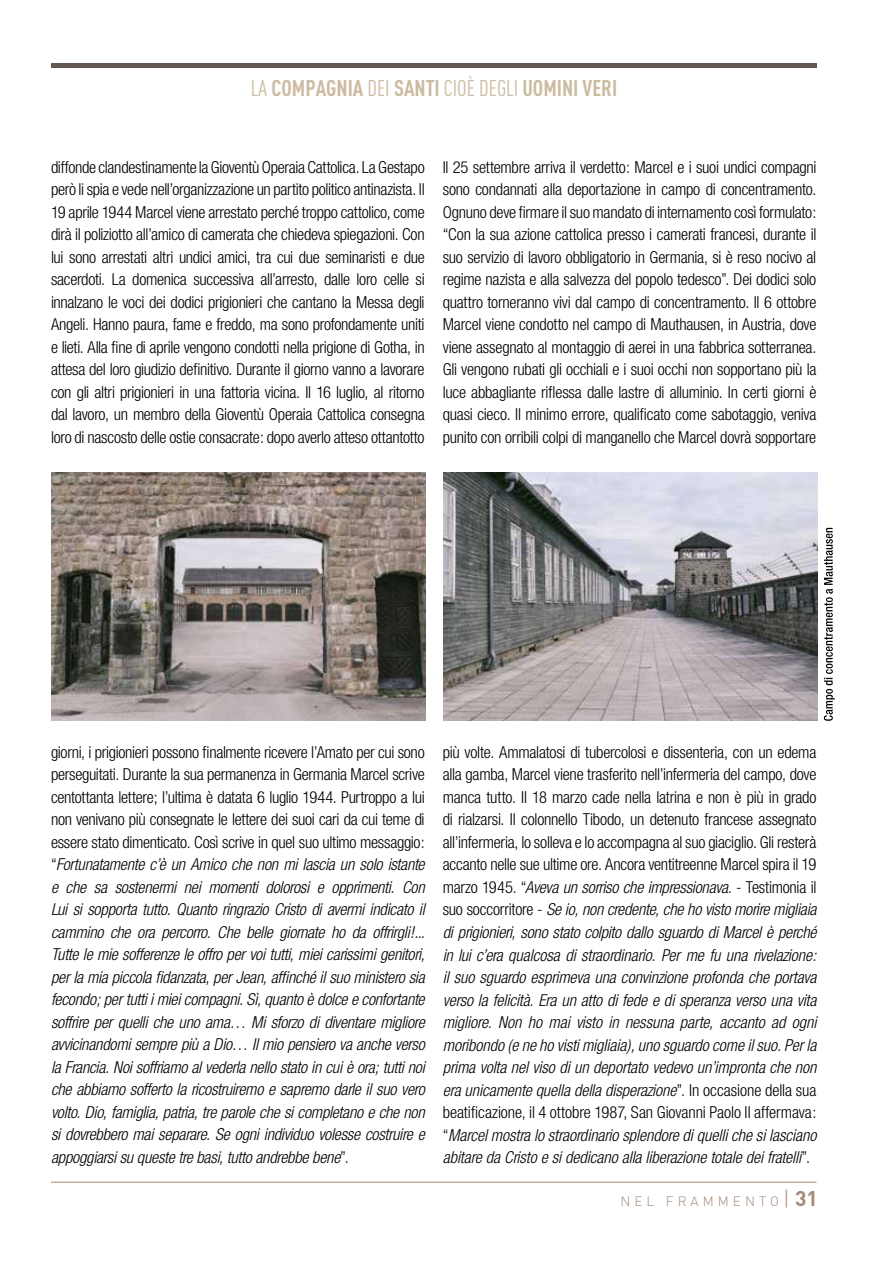
<style>
.page{position:relative;width:893px;height:1263px;background:#fff}
.page>*{position:absolute;margin:0;border:0;box-sizing:border-box;transform-origin:0 0}
.t1{font:700 22.5px "DIN Cond";color:#cbbba0}
.t2{font:italic 300 condensed 16.5px/22.5px "Helvetica Neue";letter-spacing:-.01em;color:#000;text-align:justify}
.t3{font:300 condensed 16.5px/22.5px "Helvetica Neue";letter-spacing:-.015em;color:#000;text-align:justify}
.t4{font:300 13.5px "DIN";letter-spacing:.3em;color:#a48a7a}
.s1{font-weight:400}
.s2{font-style:normal}
.s3{font-size:21px}
.s4{font-weight:700;font-size:21px}
</style>
<div class="page">
<hr style="left:51px;top:1182px;width:765px;height:1px;background:#a48a7a">
<img style="left:52px;top:472px;width:373px;height:249px">
<hr style="left:52px;top:64px;width:765px;height:4px;background:#645751">
<img style="left:443px;top:472px;width:374px;height:249px">
<svg style="left:824px;top:528px;width:11px;height:193px"></svg>
<h1 class="t1" style="left:251px;top:74px;width:368px"><span class="s1">LA</span> COMPAGNIA <span class="s1">DEI</span> SANTI <span class="s1">CIOÈ DEGLI</span> UOMINI VERI</h1>
<p class="t3" style="left:51px;top:155px;width:375px">diffonde clandestinamente la Gioventù Operaia Cattolica. La Gestapo però li spia e vede nell’organizzazione un partito politico antinazista. Il 19 aprile 1944 Marcel viene arrestato perché troppo cattolico, come dirà il poliziotto all’amico di camerata che chiedeva spiegazioni. Con lui sono arrestati altri undici amici, tra cui due seminaristi e due sacerdoti. La domenica successiva all’arresto, dalle loro celle si innalzano le voci dei dodici prigionieri che cantano la Messa degli Angeli. Hanno paura, fame e freddo, ma sono profondamente uniti e lieti. Alla fine di aprile vengono condotti nella prigione di Gotha, in attesa del loro giudizio definitivo. Durante il giorno vanno a lavorare con gli altri prigionieri in una fattoria vicina. Il 16 luglio, al ritorno dal lavoro, un membro della Gioventù Operaia Cattolica consegna loro di nascosto delle ostie consacrate: dopo averlo atteso ottantotto</p>
<p class="t3" style="left:443px;top:156px;width:375px">Il 25 settembre arriva il verdetto: Marcel e i suoi undici compagni sono condannati alla deportazione in campo di concentramento.<br>Ognuno deve firmare il suo mandato di internamento così formulato: “Con la sua azione cattolica presso i camerati francesi, durante il suo servizio di lavoro obbligatorio in Germania, si è reso nocivo al regime nazista e alla salvezza del popolo tedesco”. Dei dodici solo quattro torneranno vivi dal campo di concentramento. Il 6 ottobre Marcel viene condotto nel campo di Mauthausen, in Austria, dove viene assegnato al montaggio di aerei in una fabbrica sotterranea.<br>Gli vengono rubati gli occhiali e i suoi occhi non sopportano più la luce abbagliante riflessa dalle lastre di alluminio. In certi giorni è quasi cieco. Il minimo errore, qualificato come sabotaggio, veniva punito con orribili colpi di manganello che Marcel dovrà sopportare</p>
<p class="t2" style="left:51px;top:740px;width:375px"><span class="s2">giorni, i prigionieri possono finalmente ricevere l’Amato per cui sono perseguitati. Durante la sua permanenza in Germania Marcel scrive centottanta lettere; l’ultima è datata 6 luglio 1944. Purtroppo a lui non venivano più consegnate le lettere dei suoi cari da cui teme di essere stato dimenticato. Così scrive in quel suo ultimo messaggio: “</span>Fortunatamente c’è un Amico che non mi lascia un solo istante e che sa sostenermi nei momenti dolorosi e opprimenti. Con Lui si sopporta tutto. Quanto ringrazio Cristo di avermi indicato il cammino che ora percorro. Che belle giornate ho da offrirgli!...<br>Tutte le mie sofferenze le offro per voi tutti, miei carissimi genitori, per la mia piccola fidanzata, per Jean, affinché il suo ministero sia fecondo; per tutti i miei compagni. Sì, quanto è dolce e confortante soffrire per quelli che uno ama… Mi sforzo di diventare migliore avvicinandomi sempre più a Dio… Il mio pensiero va anche verso la Francia. Noi soffriamo al vederla nello stato in cui è ora; tutti noi che abbiamo sofferto la ricostruiremo e sapremo darle il suo vero volto. Dio, famiglia, patria, tre parole che si completano e che non si dovrebbero mai separare. Se ogni individuo volesse costruire e appoggiarsi su queste tre basi, tutto andrebbe bene<span class="s2">”.</span></p>
<p class="t2" style="left:443px;top:741px;width:375px"><span class="s2">più volte. Ammalatosi di tubercolosi e dissenteria, con un edema alla gamba, Marcel viene trasferito nell’infermeria del campo, dove manca tutto. Il 18 marzo cade nella latrina e non è più in grado di rialzarsi. Il colonnello Tibodo, un detenuto francese assegnato all’infermeria, lo solleva e lo accompagna al suo giaciglio. Gli resterà accanto nelle sue ultime ore. Ancora ventitreenne Marcel spira il 19 marzo 1945. “</span>Aveva un sorriso che impressionava. <span class="s2">- Testimonia il suo soccorritore -</span> Se io, non credente, che ho visto morire migliaia di prigionieri, sono stato colpito dallo sguardo di Marcel è perché in lui c’era qualcosa di straordinario. Per me fu una rivelazione: il suo sguardo esprimeva una convinzione profonda che portava verso la felicità. Era un atto di fede e di speranza verso una vita migliore. Non ho mai visto in nessuna parte, accanto ad ogni moribondo (e ne ho visti migliaia), uno sguardo come il suo. Per la prima volta nel viso di un deportato vedevo un’impronta che non era unicamente quella della disperazione<span class="s2">”. In occasione della sua beatificazione, il 4 ottobre 1987, San Giovanni Paolo II affermava: “</span>Marcel mostra lo straordinario splendore di quelli che si lasciano abitare da Cristo e si dedicano alla liberazione totale dei fratelli<span class="s2">”.</span></p>
<p class="t4" style="left:620px;top:1193px;width:199px">NEL FRAMMENTO<span class="s3">|</span> <span class="s4">31</span></p>
</div>
